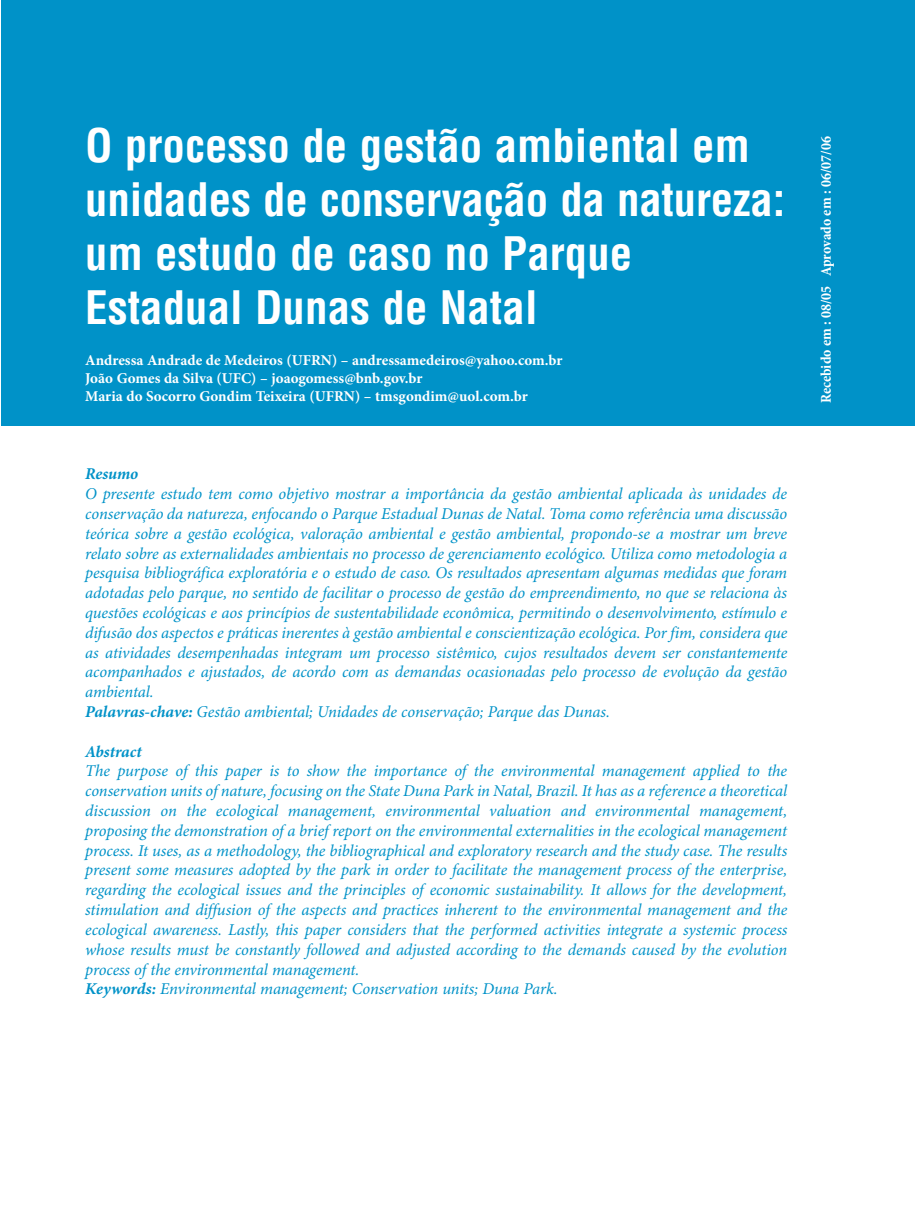
<style>
.page{position:relative;width:915px;height:1213px;background:#fff}
.page>*{position:absolute;margin:0;border:0;box-sizing:border-box;transform-origin:0 0}
.t1{font:700 condensed 45px/54px "Helvetica";color:#fff}
.t2{font:italic 16.5px/19.8px "Minion Pro";letter-spacing:-.005em;color:#0092c8}
.t3{font:700 15px/18px "Minion Pro";color:#fff}
.t4{font:700 condensed 15px "Minion Pro";color:#fff}
.s1{font-weight:700}
</style>
<div class="page">
<div style="left:1px;top:0;width:913px;height:426px;background:#0092c8"></div>
<p class="t1" style="left:85px;top:122px;width:701px">O processo de gestão ambiental em unidades de conservação da natureza: um estudo de caso no Parque<br>Estadual Dunas de Natal</p>
<p class="t3" style="left:85px;top:352px;width:479px">Andressa Andrade de Medeiros (UFRN) – andressamedeiros@yahoo.com.br<br>João Gomes da Silva (UFC) – joaogomess@bnb.gov.br<br>Maria do Socorro Gondim Teixeira (UFRN) – tmsgondim@uol.com.br</p>
<p class="t2" style="left:85px;top:465px;width:703px"><span class="s1">Resumo<br></span>O presente estudo tem como objetivo mostrar a importância da gestão ambiental aplicada às unidades de conservação da natureza, enfocando o Parque Estadual Dunas de Natal. Toma como referência uma discussão teórica sobre a gestão ecológica, valoração ambiental e gestão ambiental, propondo-se a mostrar um breve relato sobre as externalidades ambientais no processo de gerenciamento ecológico. Utiliza como metodologia a pesquisa bibliográfica exploratória e o estudo de caso. Os resultados apresentam algumas medidas que foram adotadas pelo parque, no sentido de facilitar o processo de gestão do empreendimento, no que se relaciona às questões ecológicas e aos princípios de sustentabilidade econômica, permitindo o desenvolvimento, estímulo e difusão dos aspectos e práticas inerentes à gestão ambiental e conscientização ecológica. Por fim, considera que as atividades desempenhadas integram um processo sistêmico, cujos resultados devem ser constantemente acompanhados e ajustados, de acordo com as demandas ocasionadas pelo processo de evolução da gestão ambiental.<br><span class="s1">Palavras-chave:</span> Gestão ambiental; Unidades de conservação; Parque das Dunas.</p>
<p class="t2" style="left:85px;top:742px;width:703px"><span class="s1">Abstract<br></span>The purpose of this paper is to show the importance of the environmental management applied to the conservation units of nature, focusing on the State Duna Park in Natal, Brazil. It has as a reference a theoretical discussion on the ecological management, environmental valuation and environmental management, proposing the demonstration of a brief report on the environmental externalities in the ecological management process. It uses, as a methodology, the bibliographical and exploratory research and the study case. The results present some measures adopted by the park in order to facilitate the management process of the enterprise, regarding the ecological issues and the principles of economic sustainability. It allows for the development, stimulation and diffusion of the aspects and practices inherent to the environmental management and the ecological awareness. Lastly, this paper considers that the performed activities integrate a systemic process whose results must be constantly followed and adjusted according to the demands caused by the evolution process of the environmental management.<br><span class="s1">Keywords:</span> Environmental management; Conservation units; Duna Park.</p>
<p class="t4" style="left:820px;top:403px;width:268px;rotate:-90deg">Recebido em : 08/05 Aprovado em : 06/07/06</p>
</div>
